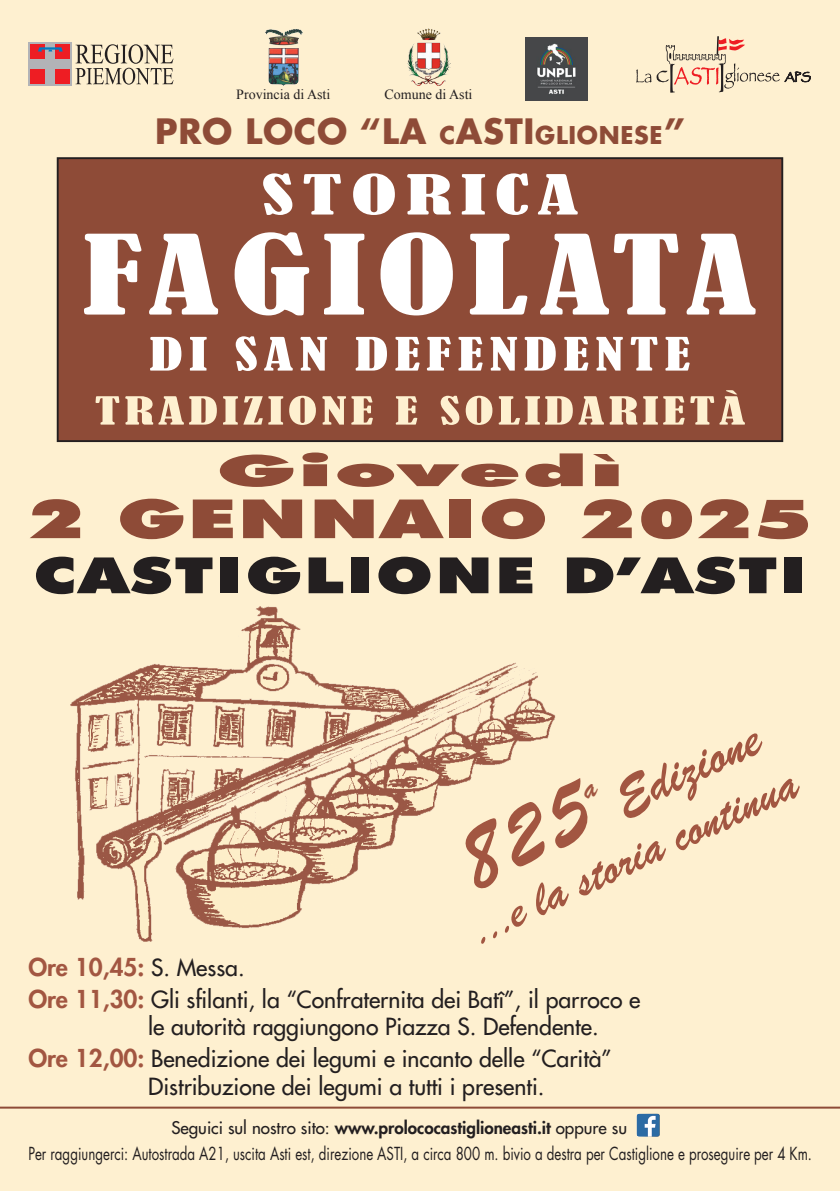
<style>
.page{position:relative;width:840px;height:1191px;background:#fff}
.page>*{position:absolute;margin:0;border:0;box-sizing:border-box;transform-origin:0 0}
.t1{font:condensed 102.6px "Bernard";letter-spacing:.075em;color:#fff;scale:1.44 1}
.t2{font:900 54px "Futura BT";letter-spacing:.02em;color:#8e4b37;scale:1.53 1}
.t3{font:condensed 51.2px "Bernard";letter-spacing:.1em;color:#fff;scale:1.67 1}
.t4{font:50.4px "Brush Script Regular SWFTE";color:#a25641}
.t5{font:900 50px "Futura BT";letter-spacing:.03em;color:#231f20;scale:1.36 1}
.t6{font:46.2px "Brush Script Regular SWFTE";color:#a25641}
.t7{font:900 43.2px "Futura BT";letter-spacing:.02em;color:#8e4b37;scale:2.22 1}
.t8{font:condensed 42.8px "Bernard";letter-spacing:.1em;color:#fff;scale:1.44 1}
.t9{font:condensed 36px "Bernard";letter-spacing:.075em;color:#fef0d0;scale:1.52 1}
.t10{font:700 34px "Futura Std";letter-spacing:.02em;color:#8e4b37}
.t11{font:800 24px "Futura Std";color:#a25641}
.t12{font:500 23px "Futura Std";color:#231f20}
.t13{font:17.6px "Futura Std";color:#231f20;scale:.76 1}
.t14{font:500 17px "Futura Std";color:#231f20}
.t15{font:14px "Times New Roman";color:#231f20}
.s1{font-size:23.8px}
.s2{font-weight:500;font-size:23px;color:#231f20}
.s3{font-weight:800;font-size:24px;color:#a25641}
.s4{font-weight:800}
</style>
<div class="page">
<div style="left:0;top:0;width:839px;height:1191px;background:#fef0d0"></div>
<img style="left:636px;top:1113px;width:23px;height:23px">
<svg style="left:75px;top:44px;width:98px;height:41px"></svg>
<div style="left:28px;top:43px;width:44px;height:43px;background:#b2b3b7"></div>
<div style="left:56px;top:70px;width:14px;height:14px;background:#ee1d23"></div>
<div style="left:30px;top:70px;width:15px;height:14px;background:#ee1d23"></div>
<div style="left:30px;top:45px;width:15px;height:14px;background:#ee1d23"></div>
<div style="left:56px;top:45px;width:14px;height:14px;background:#ee1d23"></div>
<svg style="left:38px;top:47px;width:25px;height:5px"></svg>
<div style="left:58px;top:158px;width:723px;height:283px;background:#8e4b37"></div>
<div style="left:57px;top:157px;width:725px;height:285px;border:2px solid #231f20"></div>
<hr style="left:0;top:1106px;width:839px;height:2px;background:#8e4b37">
<img style="left:265px;top:29px;width:37px;height:56px">
<img style="left:407px;top:28px;width:43px;height:57px">
<img style="left:70px;top:607px;width:486px;height:334px">
<svg style="left:636px;top:36px;width:174px;height:57px"></svg>
<img style="left:525px;top:38px;width:62px;height:62px">
<svg style="left:452px;top:778px;width:104px;height:113px"></svg>
<p class="t15" style="left:236px;top:85px;width:96px">Provincia di Asti</p>
<p class="t15" style="left:384px;top:85px;width:89px">Comune di Asti</p>
<p class="t10" style="left:155px;top:109px;width:530px">PRO LOCO “LA <span class="s1">C</span>ASTI<span class="s1">GLIONESE</span>”</p>
<p class="t3" style="left:261px;top:165px;width:191px">STORICA</p>
<p class="t1" style="left:83px;top:215px;width:469px">FAGIOLATA</p>
<p class="t8" style="left:149px;top:329px;width:377px">DI SAN DEFENDENTE</p>
<p class="t9" style="left:94px;top:390px;width:429px">TRADIZIONE E SOLIDARIETÀ</p>
<p class="t7" style="left:216px;top:444px;width:185px">Giovedì</p>
<p class="t2" style="left:28px;top:486px;width:513px">2 GENNAIO 2025</p>
<p class="t5" style="left:33px;top:545px;width:570px">CASTIGLIONE D’ASTI</p>
<p class="t4" style="left:605px;top:773px;width:156px;rotate:-25deg">Edizione</p>
<p class="t6" style="left:462px;top:905px;width:356px;rotate:-25deg">...e la storia continua</p>
<p class="t11" style="left:28px;top:951px;width:218px">Ore 10,45: <span class="s2">S. Messa.</span></p>
<p class="t12" style="left:28px;top:984px;width:613px"><span class="s3">Ore 11,30:</span> Gli sfilanti, la “Confraternita dei Batî”, il parroco e</p>
<p class="t12" style="left:148px;top:1012px;width:452px">le autorità raggiungono Piazza S. Defendente.</p>
<p class="t12" style="left:28px;top:1044px;width:584px"><span class="s3">Ore 12,00:</span> Benedizione dei legumi e incanto delle “Carità”</p>
<p class="t12" style="left:148px;top:1071px;width:397px">Distribuzione dei legumi a tutti i presenti.</p>
<p class="t14" style="left:171px;top:1117px;width:457px">Seguici sul nostro sito: <span class="s4">www.prolococastiglioneasti.it</span> oppure su</p>
<p class="t13" style="left:28px;top:1141px;width:1032px">Per raggiungerci: Autostrada A21, uscita Asti est, direzione ASTI, a circa 800 m. bivio a destra per Castiglione e proseguire per 4 Km.</p>
</div>
